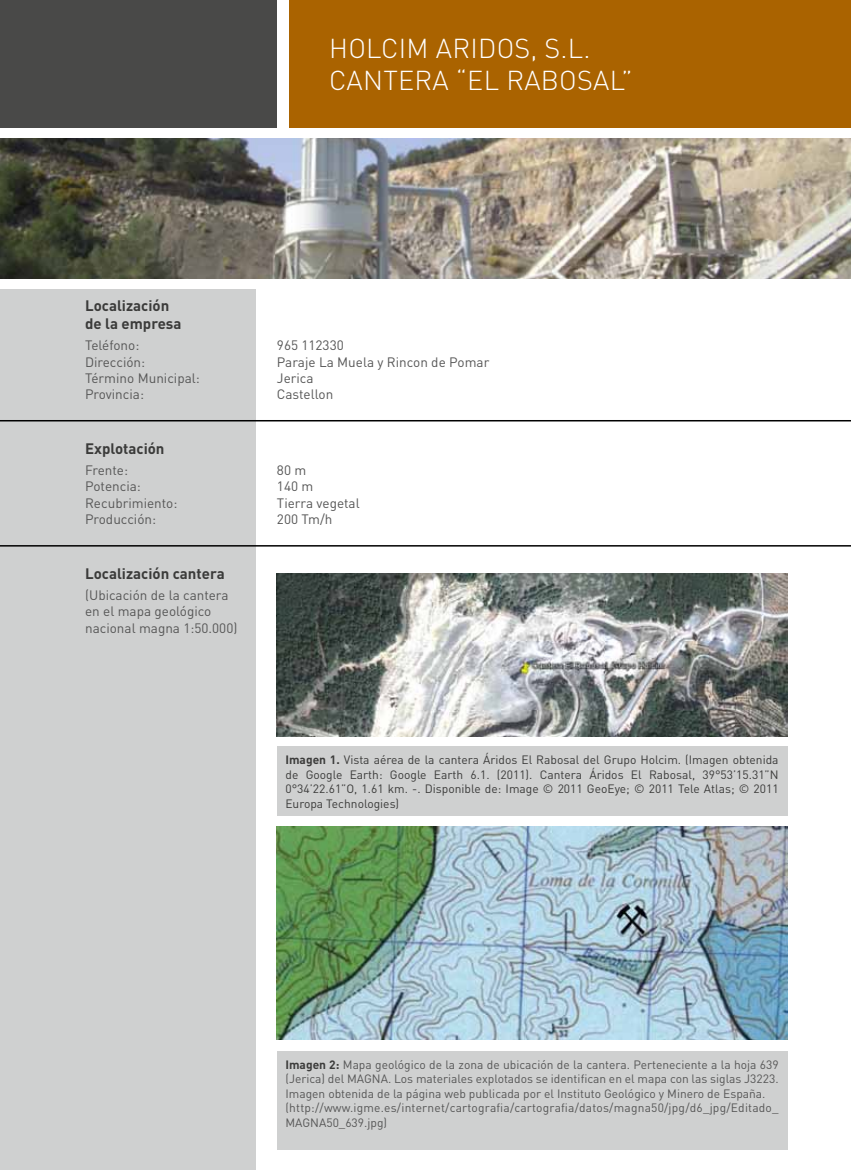
<style>
.page{position:relative;width:851px;height:1170px;background:#fff}
.page>*{position:absolute;margin:0;border:0;box-sizing:border-box;transform-origin:0 0}
.t1{font:300 27px/32.4px "DIN Pro";letter-spacing:.01em;color:#fff}
.t2{font:700 15px/18px "DIN Pro";color:#3b3b3a}
.t3{font:13.5px/16.2px "DIN Pro";color:#565656}
.t4{font:12px/14.4px "DIN Pro";color:#565656}
.t5{font:12px/14.4px "DIN Pro";color:#3b3b3a;text-align:justify}
.s1{font-weight:700}
.s2{font-weight:700;color:#3b3b3a}
</style>
<div class="page">
<div style="left:0;top:289px;width:255px;height:880px;background:#cfd0d0"></div>
<div style="left:0;top:0;width:276px;height:128px;background:#494948"></div>
<hr style="left:0;top:420px;width:850px;height:1px;background:#000">
<hr style="left:0;top:545px;width:850px;height:1px;background:#000">
<div style="left:289px;top:0;width:561px;height:128px;background:#aa6300"></div>
<img style="left:0;top:138px;width:850px;height:141px">
<div style="left:277px;top:1051px;width:510px;height:98px;background:#cfd0d0"></div>
<img style="left:277px;top:826px;width:510px;height:213px">
<div style="left:277px;top:746px;width:510px;height:70px;background:#cfd0d0"></div>
<img style="left:277px;top:573px;width:510px;height:163px">
<h1 class="t1" style="left:329px;top:31px;width:263px">HOLCIM ARIDOS, S.L.<br>Cantera “El Rabosal</h1>
<h1 class="t1" style="left:621px;top:63px;width:13px">”</h1>
<p class="t2" style="left:85px;top:296px;width:98px">Localización de la empresa</p>
<p class="t3" style="left:85px;top:337px;width:116px">Teléfono:<br>Dirección:<br>Término Municipal:<br>Provincia:</p>
<p class="t2" style="left:85px;top:439px;width:81px">Explotación</p>
<p class="t3" style="left:85px;top:461px;width:94px">Frente:<br>Potencia:<br>Recubrimiento:<br>Producción:</p>
<p class="t2" style="left:85px;top:564px;width:141px">Localización cantera</p>
<p class="t3" style="left:85px;top:586px;width:154px">(Ubicación de la cantera en el mapa geológico nacional magna 1:50.000)</p>
<p class="t3" style="left:277px;top:337px;width:214px">965 112330<br>Paraje La Muela y Rincon de Pomar<br>Jerica<br>Castellon</p>
<p class="t3" style="left:277px;top:461px;width:84px">80 m<br>140 m<br>Tierra vegetal<br>200 Tm/h</p>
<p class="t5" style="left:285px;top:752px;width:494px"><span class="s1">Imagen 1.</span> Vista aérea de la cantera Áridos El Rabosal del Grupo Holcim. (Imagen obtenida de Google Earth: Google Earth 6.1. (2011). Cantera Áridos El Rabosal, 39°53’15.31”N 0°34’22.61”O, 1.61 km. -. Disponible de: Image © 2011 GeoEye; © 2011 Tele Atlas; © 2011<br>Europa Technologies)</p>
<p class="t4" style="left:285px;top:1056px;width:494px"><span class="s2">Imagen 2:</span> Mapa geológico de la zona de ubicación de la cantera. Perteneciente a la hoja 639 (Jerica) del MAGNA. Los materiales explotados se identifican en el mapa con las siglas J3223.<br>Imagen obtenida de la página web publicada por el Instituto Geológico y Minero de España. (http://www.igme.es/internet/cartografia/cartografia/datos/magna50/jpg/d6_jpg/Editado_ MAGNA50_639.jpg)</p>
</div>
